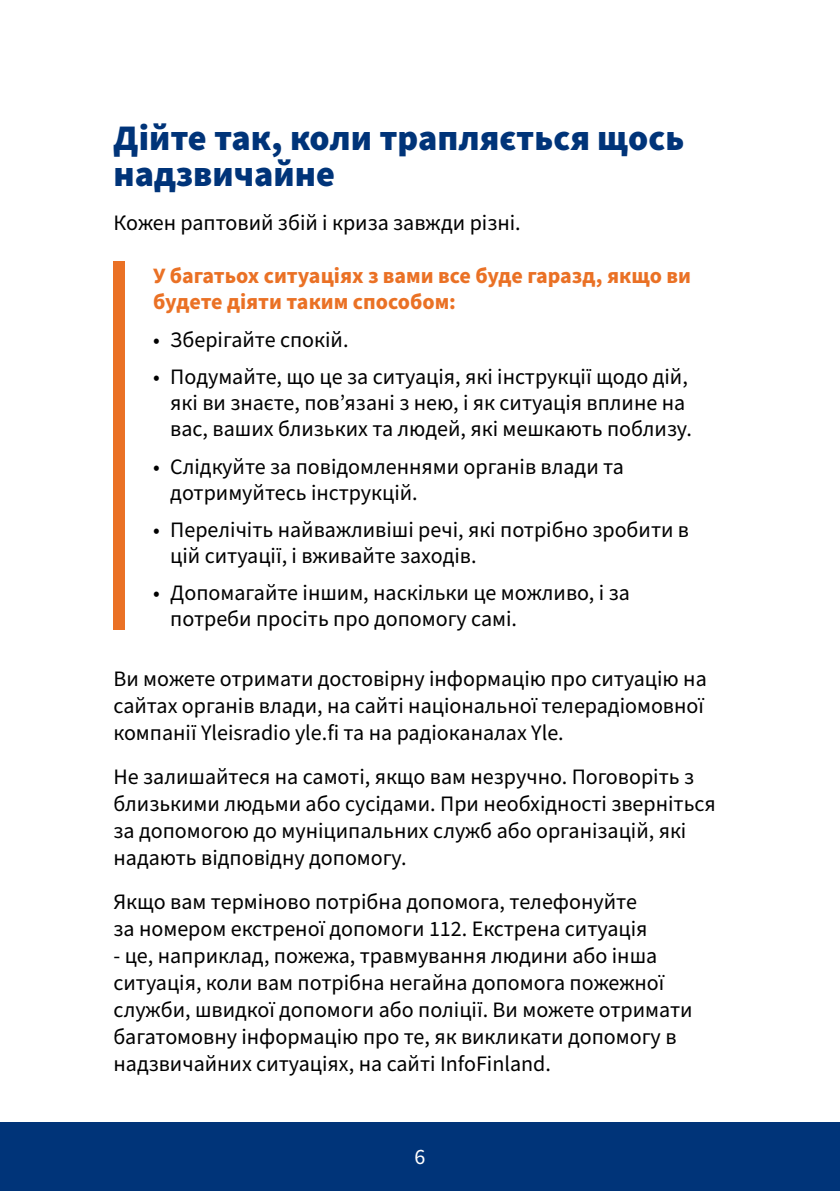
<style>
.page{position:relative;width:840px;height:1191px;background:#fff}
.page>*{position:absolute;margin:0;border:0;box-sizing:border-box;transform-origin:0 0}
.otsikko_h1{font:900 36px/36px "Source Sans Pro";color:#003479}
.leipis_p{font:22px/27px "Source Sans Pro";color:#000}
.lista_p{font:22px/26px "Source Sans Pro";color:#000}
.listan_otsikko_h2{font:700 22px/26px "Source Sans Pro";color:#ea7125}
.t1{font:22px "Source Sans Pro";color:#fff}
</style>
<div class="page">
<div style="left:113px;top:261px;width:12px;height:368px;background:#ea7125"></div>
<div style="left:0;top:1123px;width:839px;height:68px;background:#003479"></div>
<h1 class="otsikko_h1" style="left:113px;top:121px;width:572px">Дійте так, коли трапляється щось надзвичайне</h1>
<p class="leipis_p" style="left:113px;top:210px;width:408px">Кожен раптовий збій і криза завжди різні.</p>
<h2 class="listan_otsikko_h2" style="left:153px;top:264px;width:539px">У багатьох ситуаціях з вами все буде гаразд, якщо ви будете діяти таким способом:</h2>
<p class="lista_p" style="left:153px;top:327px;width:197px">• Зберігайте спокій.</p>
<p class="lista_p" style="left:170px;top:364px;width:523px;text-indent:-17px">• Подумайте, що це за ситуація, які інструкції щодо дій, які ви знаєте, пов’язані з нею, і як ситуація вплине на вас, ваших близьких та людей, які мешкають поблизу.</p>
<p class="lista_p" style="left:170px;top:454px;width:455px;text-indent:-17px">• Слідкуйте за повідомленнями органів влади та дотримуйтесь інструкцій.</p>
<p class="lista_p" style="left:170px;top:517px;width:520px;text-indent:-17px">• Перелічіть найважливіші речі, які потрібно зробити в цій ситуації, і вживайте заходів.</p>
<p class="lista_p" style="left:170px;top:580px;width:461px;text-indent:-17px">• Допомагайте іншим, наскільки це можливо, і за потреби просіть про допомогу самі.</p>
<p class="leipis_p" style="left:113px;top:666px;width:594px">Ви можете отримати достовірну інформацію про ситуацію на сайтах органів влади, на сайті національної телерадіомовної компанії Yleisradio yle.fi та на радіоканалах Yle.</p>
<p class="leipis_p" style="left:113px;top:764px;width:603px">Не залишайтеся на самоті, якщо вам незручно. Поговоріть з близькими людьми або сусідами. При необхідності зверніться за допомогою до муніципальних служб або організацій, які надають відповідну допомогу.</p>
<p class="leipis_p" style="left:113px;top:889px;width:535px">Якщо вам терміново потрібна допомога, телефонуйте за номером екстреної допомоги 112. Екстрена ситуація</p>
<p class="leipis_p" style="left:113px;top:943px;width:580px">- це, наприклад, пожежа, травмування людини або інша ситуація, коли вам потрібна негайна допомога пожежної служби, швидкої допомоги або поліції. Ви можете отримати багатомовну інформацію про те, як викликати допомогу в надзвичайних ситуаціях, на сайті InfoFinland.</p>
<p class="t1" style="left:414px;top:1141px;width:12px">6</p>
</div>
